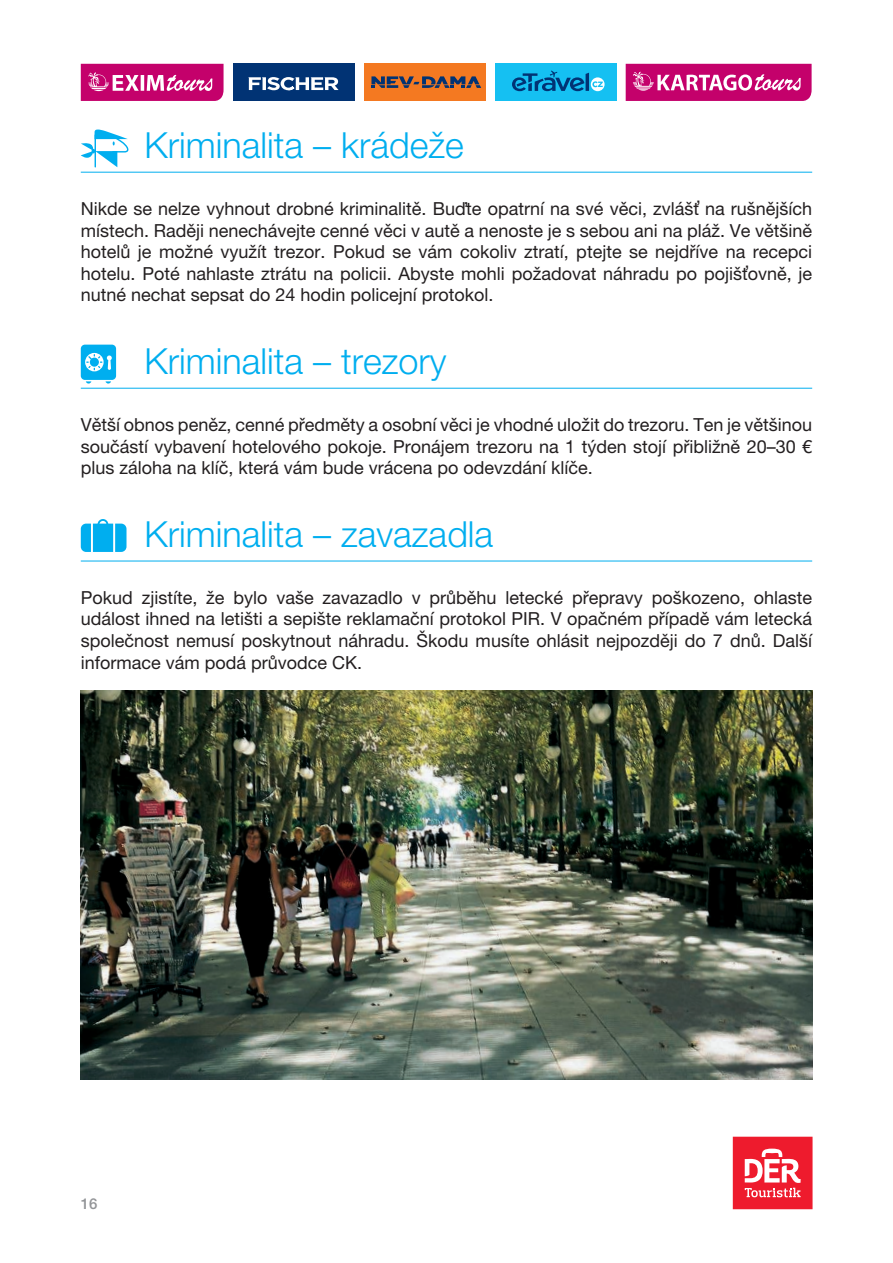
<style>
.page{position:relative;width:893px;height:1263px;background:#fff}
.page>*{position:absolute;margin:0;border:0;box-sizing:border-box;transform-origin:0 0}
.t1{font:300 36px "Helvetica Neue CE";color:#00aeef}
.t2{font:18px/21.6px "Helvetica Neue CE";color:#231f20;text-align:justify}
.t3{font:500 15px "Helvetica Neue CE";color:#939598}
</style>
<div class="page">
<div style="left:733px;top:1137px;width:79px;height:72px;background:#ee1b2d"></div>
<svg style="left:745px;top:1148px;width:56px;height:49px"></svg>
<div style="left:233px;top:64px;width:121px;height:37px;background:#013374"></div>
<svg style="left:248px;top:77px;width:91px;height:13px"></svg>
<div style="left:364px;top:64px;width:121px;height:37px;background:#f47921"></div>
<svg style="left:371px;top:76px;width:110px;height:12px"></svg>
<div style="left:495px;top:64px;width:121px;height:37px;background:#15c0f2"></div>
<svg style="left:512px;top:71px;width:93px;height:20px"></svg>
<svg style="left:81px;top:64px;width:143px;height:37px;background:#cd2b83"></svg>
<svg style="left:626px;top:64px;width:186px;height:37px;background:#ce2c84"></svg>
<hr style="left:81px;top:172px;width:731px;height:1px;background:#00aeef">
<hr style="left:81px;top:388px;width:731px;height:1px;background:#00aeef">
<hr style="left:81px;top:561px;width:731px;height:1px;background:#00aeef">
<svg style="left:81px;top:129px;width:48px;height:39px"></svg>
<svg style="left:81px;top:345px;width:35px;height:39px"></svg>
<svg style="left:81px;top:524px;width:46px;height:28px"></svg>
<div style="left:98px;top:519px;width:10px;height:11px;border:2px solid #00aeef;border-radius:50%"></div>
<img style="left:81px;top:690px;width:731px;height:389px">
<h1 class="t1" style="left:145px;top:124px;width:321px">Kriminalita – krádeže</h1>
<p class="t2" style="left:81px;top:198px;width:733px">Nikde se nelze vyhnout drobné kriminalitě. Buďte opatrní na své věci, zvlášť na rušnějších místech. Raději nenechávejte cenné věci v autě a nenoste je s sebou ani na pláž. Ve většině hotelů je možné využít trezor. Pokud se vám cokoliv ztratí, ptejte se nejdříve na recepci hotelu. Poté nahlaste ztrátu na policii. Abyste mohli požadovat náhradu po pojišťovně, je nutné nechat sepsat do 24 hodin policejní protokol.</p>
<h1 class="t1" style="left:145px;top:340px;width:304px">Kriminalita – trezory</h1>
<p class="t2" style="left:81px;top:414px;width:733px">Větší obnos peněz, cenné předměty a osobní věci je vhodné uložit do trezoru. Ten je většinou součástí vybavení hotelového pokoje. Pronájem trezoru na 1 týden stojí přibližně 20–30 € plus záloha na klíč, která vám bude vrácena po odevzdání klíče.</p>
<h1 class="t1" style="left:145px;top:513px;width:350px">Kriminalita – zavazadla</h1>
<p class="t2" style="left:81px;top:587px;width:733px">Pokud zjistíte, že bylo vaše zavazadlo v průběhu letecké přepravy poškozeno, ohlaste událost ihned na letišti a sepište reklamační protokol PIR. V opačném případě vám letecká společnost nemusí poskytnout náhradu. Škodu musíte ohlásit nejpozději do 7 dnů. Další informace vám podá průvodce CK.</p>
<p class="t3" style="left:81px;top:1194px;width:18px">16</p>
</div>
